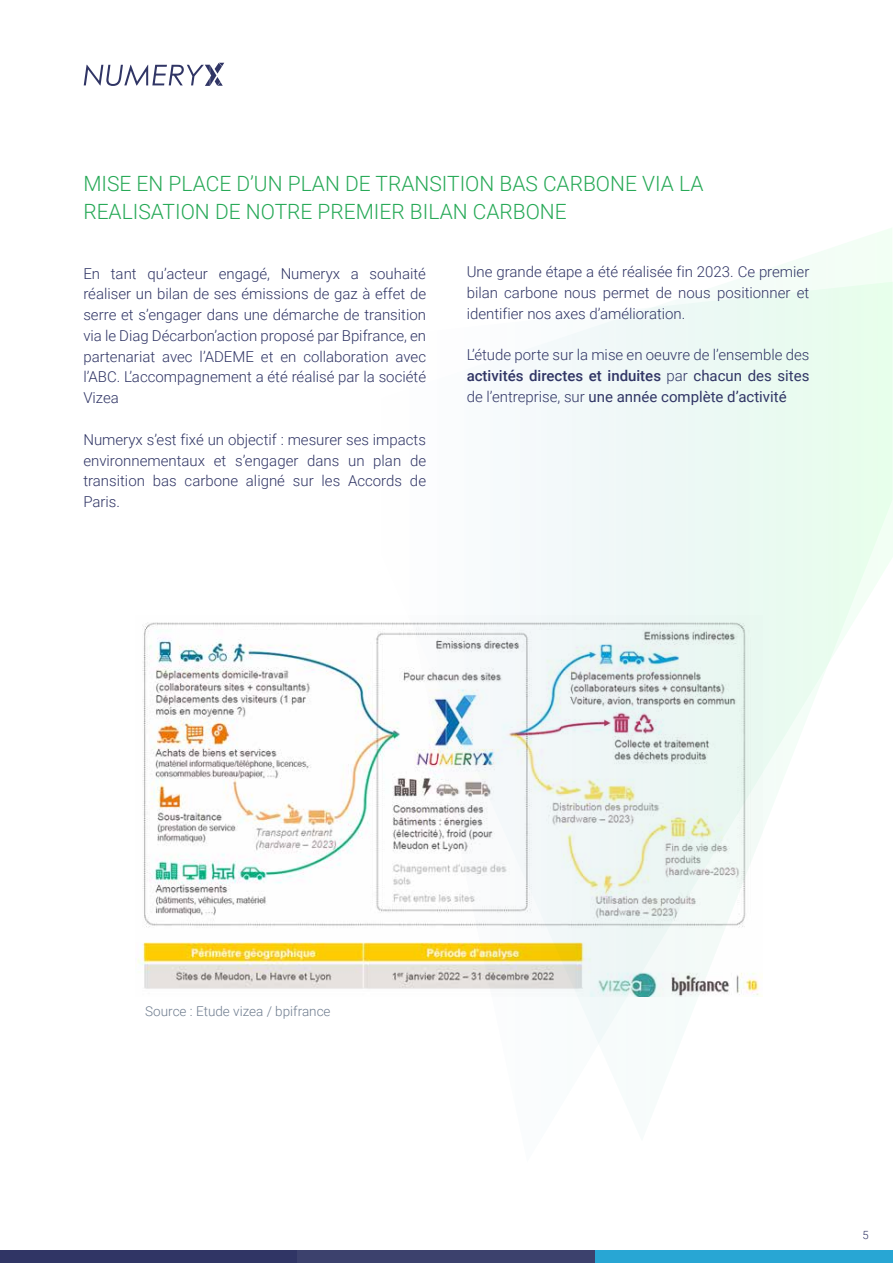
<style>
.page{position:relative;width:893px;height:1263px;background:#fff}
.page>*{position:absolute;margin:0;border:0;box-sizing:border-box;transform-origin:0 0}
.t1{font:300 21px/28.2px "Roboto";color:#27a957}
.t2{font:300 15px/20.9px "Roboto";color:#303565;text-align:justify}
.t3{font:300 13.5px "Roboto";color:#6f7d8f}
.t4{font:300 11.25px "Roboto";color:#303565}
.s1{font-weight:500}
.s2{font-weight:400}
</style>
<div class="page">
<svg style="left:541px;top:228px;width:351px;height:816px"></svg>
<svg style="left:84px;top:63px;width:140px;height:23px"></svg>
<div style="left:0;top:1250px;width:298px;height:13px;background:#303565"></div>
<div style="left:298px;top:1250px;width:297px;height:13px;background:#3c416d"></div>
<div style="left:595px;top:1250px;width:298px;height:13px;background:#28a6d4"></div>
<img style="left:137px;top:615px;width:625px;height:381px">
<h1 class="t1" style="left:83px;top:169px;width:622px">MISE EN PLACE D’UN PLAN DE TRANSITION BAS CARBONE VIA LA<br>REALISATION DE NOTRE PREMIER BILAN CARBONE</h1>
<p class="t2" style="left:83px;top:262px;width:344px">En tant qu’acteur engagé, Numeryx a souhaité réaliser un bilan de ses émissions de gaz à effet de serre et s’engager dans une démarche de transition via le Diag Décarbon’action proposé par Bpifrance, en partenariat avec l’ADEME et en collaboration avec l’ABC. L’accompagnement a été réalisé par la société Vizea</p>
<p class="t2" style="left:83px;top:428px;width:344px">Numeryx s’est fixé un objectif : mesurer ses impacts environnementaux et s’engager dans un plan de transition bas carbone aligné sur les Accords de Paris.</p>
<p class="t2" style="left:467px;top:261px;width:344px">Une grande étape a été réalisée fin 2023. Ce premier bilan carbone nous permet de nous positionner et identifier nos axes d’amélioration.</p>
<p class="t2" style="left:467px;top:344px;width:344px">L’étude porte sur la mise en oeuvre de l’ensemble des <span class="s1">activités directes et induites</span> par <span class="s2">chacun des sites </span>de l’entreprise, sur <span class="s2">une année complète d’activité</span></p>
<p class="t3" style="left:145px;top:1002px;width:187px">Source : Etude vizea / bpifrance</p>
<p class="t4" style="left:862px;top:1227px;width:8px">5</p>
</div>
